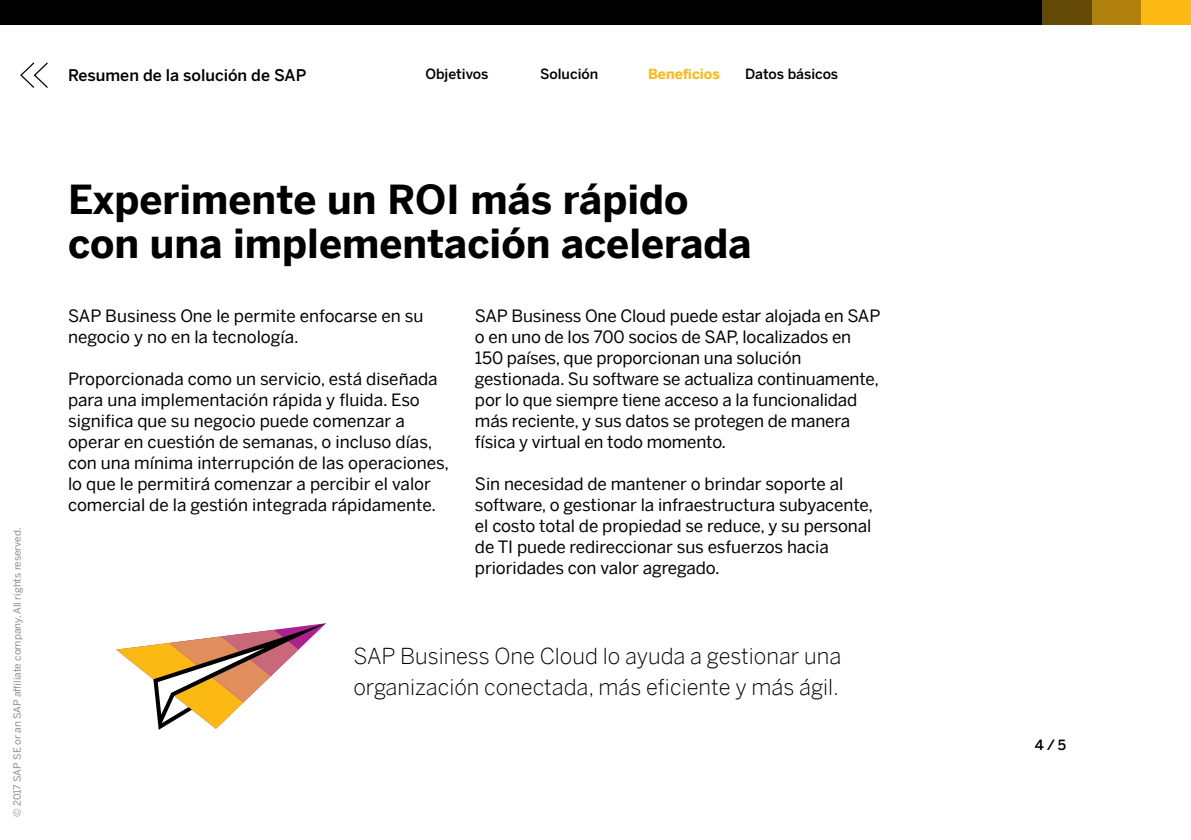
<style>
.page{position:relative;width:1191px;height:840px;background:#fff}
.page>*{position:absolute;margin:0;border:0;box-sizing:border-box;transform-origin:0 0}
.t1{font:700 40px/44px "Benton Sans";color:#000}
.t2{font:300 22px/30px "Benton Sans";color:#000}
.t3{font:17px/21px "Benton Sans";letter-spacing:-.005em;color:#000}
.t4{font:500 16px "Benton Sans";color:#000}
.t5{font:500 14px "Benton Sans";color:#000}
.t6{font:700 14px "Benton Sans";color:#fdb913}
.t7{font:10px "Benton Sans";color:#8a8c8e}
</style>
<div class="page">
<svg style="left:116px;top:623px;width:210px;height:106px"></svg>
<svg style="left:20px;top:62px;width:28px;height:26px"></svg>
<div style="left:0;top:0;width:1191px;height:25px;background:#000"></div>
<div style="left:1141px;top:0;width:50px;height:25px;background:#fdb913"></div>
<div style="left:1091px;top:0;width:50px;height:25px;background:#b0810d"></div>
<div style="left:1042px;top:0;width:49px;height:25px;background:#644907"></div>
<p class="t7" style="left:9px;top:816px;width:291px;rotate:-90deg">© 2017 SAP SE or an SAP affiliate company. All rights reserved.</p>
<p class="t4" style="left:68px;top:65px;width:240px">Resumen de la solución de SAP</p>
<p class="t5" style="left:425px;top:65px;width:64px">Objetivos</p>
<p class="t5" style="left:540px;top:65px;width:60px">Solución</p>
<p class="t6" style="left:648px;top:62px;width:73px">Beneficios</p>
<p class="t5" style="left:745px;top:65px;width:95px">Datos básicos</p>
<h1 class="t1" style="left:68px;top:173px;width:685px">Experimente un ROI más rápido con una implementación acelerada</h1>
<p class="t3" style="left:68px;top:302px;width:357px">SAP Business One le permite enfocarse en su negocio y no en la tecnología.</p>
<p class="t3" style="left:68px;top:365px;width:383px">Proporcionada como un servicio, está diseñada para una implementación rápida y fluida. Eso significa que su negocio puede comenzar a operar en cuestión de semanas, o incluso días, con una mínima interrupción de las operaciones, lo que le permitirá comenzar a percibir el valor comercial de la gestión integrada rápidamente.</p>
<p class="t3" style="left:475px;top:302px;width:407px">SAP Business One Cloud puede estar alojada en SAP o en uno de los 700 socios de SAP, localizados en 150 países, que proporcionan una solución gestionada. Su software se actualiza continuamente, por lo que siempre tiene acceso a la funcionalidad más reciente, y sus datos se protegen de manera física y virtual en todo momento.</p>
<p class="t3" style="left:475px;top:470px;width:400px">Sin necesidad de mantener o brindar soporte al software, o gestionar la infraestructura subyacente, el costo total de propiedad se reduce, y su personal de TI puede redireccionar sus esfuerzos hacia prioridades con valor agregado.</p>
<p class="t2" style="left:353px;top:638px;width:489px">SAP Business One Cloud lo ayuda a gestionar una organización conectada, más eficiente y más ágil.</p>
<p class="t5" style="left:1034px;top:736px;width:33px">4 / 5</p>
</div>
